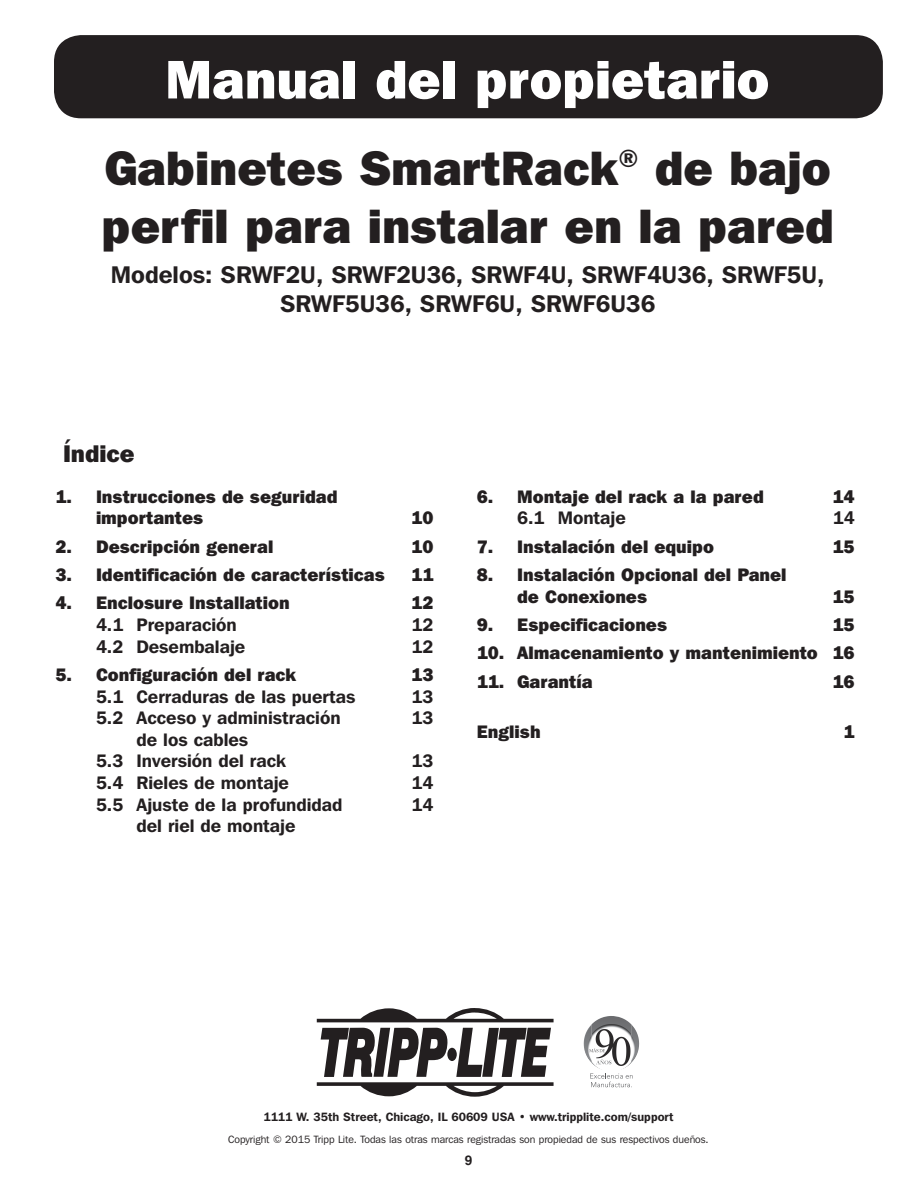
<style>
.page{position:relative;width:918px;height:1188px;background:#fff}
.page>*{position:absolute;margin:0;border:0;box-sizing:border-box;transform-origin:0 0}
.t1{font:800 54px "Franklin Gothic IT Cby BT";color:#fff}
.t2{font:800 48px/57.6px "Franklin Gothic IT Cby BT";color:#231f20}
.t3{font:600 24px/28.8px "Franklin Gothic IT Cby BT";color:#231f20;text-align:center}
.Continued{font:800 24px "Franklin Gothic IT Cby BT";color:#231f20}
.Continued-2{font:800 18px/21.6px "Franklin Gothic IT Cby BT";color:#231f20}
.Continued-3{font:600 18px "Franklin Gothic IT Cby BT";color:#231f20}
.t4{font:700 13.5px "Helvetica";color:#231f20}
.t5{font:600 12px "Franklin Gothic IT Cby BT";color:#231f20}
.t6{font:10.5px "Franklin Gothic IT Cby BT";color:#231f20}
</style>
<div class="page">
<div style="left:54px;top:35px;width:829px;height:83px;background:#231f20;border-radius:27px"></div>
<svg style="left:317px;top:1008px;width:237px;height:14px"></svg>
<svg style="left:317px;top:1028px;width:237px;height:69px"></svg>
<img style="left:592px;top:1016px;width:18px;height:52px">
<img style="left:584px;top:1025px;width:7px;height:34px">
<img style="left:631px;top:1028px;width:8px;height:35px">
<svg style="left:590px;top:1073px;width:43px;height:15px"></svg>
<svg style="left:589px;top:1048px;width:16px;height:4px"></svg>
<p class="t1" style="left:165px;top:45px;width:606px">Manual del propietario</p>
<p class="t2" style="left:102px;top:138px;width:734px">Gabinetes SmartRack<sup>®</sup> de bajo perfil para instalar en la pared</p>
<p class="t3" style="left:111px;top:260px;width:715px">Modelos: SRWF2U, SRWF2U36, SRWF4U, SRWF4U36, SRWF5U,<br>SRWF5U36, SRWF6U, SRWF6U36</p>
<p class="Continued" style="left:63px;top:438px;width:73px">Índice</p>
<p class="Continued-2" style="left:96px;top:485px;width:243px;text-indent:-40px">1. Instrucciones de seguridad importantes</p>
<p class="Continued-2" style="left:411px;top:507px;width:24px">10</p>
<p class="Continued-2" style="left:56px;top:535px;width:219px">2. Descripción general</p>
<p class="Continued-2" style="left:411px;top:535px;width:24px">10</p>
<p class="Continued-2" style="left:56px;top:564px;width:331px">3. Identificación de características</p>
<p class="Continued-2" style="left:411px;top:564px;width:24px">11</p>
<p class="Continued-2" style="left:56px;top:592px;width:236px">4. Enclosure Installation</p>
<p class="Continued-2" style="left:411px;top:592px;width:24px">12</p>
<p class="Continued-3" style="left:96px;top:613px;width:142px">4.1 Preparación</p>
<p class="Continued-3" style="left:412px;top:613px;width:23px">12</p>
<p class="Continued-3" style="left:96px;top:635px;width:151px">4.2 Desembalaje</p>
<p class="Continued-3" style="left:412px;top:635px;width:23px">12</p>
<p class="Continued-2" style="left:56px;top:663px;width:242px">5. Configuración del rack</p>
<p class="Continued-2" style="left:411px;top:663px;width:24px">13</p>
<p class="Continued-3" style="left:96px;top:685px;width:261px">5.1 Cerraduras de las puertas</p>
<p class="Continued-3" style="left:412px;top:685px;width:23px">13</p>
<p class="Continued-3" style="left:96px;top:707px;width:246px">5.2 Acceso y administración</p>
<p class="Continued-3" style="left:412px;top:707px;width:23px">13</p>
<p class="Continued-3" style="left:137px;top:728px;width:113px">de los cables</p>
<p class="Continued-3" style="left:96px;top:750px;width:192px">5.3 Inversión del rack</p>
<p class="Continued-3" style="left:412px;top:750px;width:23px">13</p>
<p class="Continued-3" style="left:96px;top:771px;width:194px">5.4 Rieles de montaje</p>
<p class="Continued-3" style="left:412px;top:771px;width:23px">14</p>
<p class="Continued-3" style="left:96px;top:793px;width:248px">5.5 Ajuste de la profundidad</p>
<p class="Continued-3" style="left:412px;top:793px;width:23px">14</p>
<p class="Continued-3" style="left:137px;top:815px;width:160px">del riel de montaje</p>
<p class="Continued-2" style="left:477px;top:485px;width:289px">6. Montaje del rack a la pared</p>
<p class="Continued-2" style="left:833px;top:485px;width:24px">14</p>
<p class="Continued-3" style="left:517px;top:507px;width:110px">6.1 Montaje</p>
<p class="Continued-3" style="left:833px;top:507px;width:23px">14</p>
<p class="Continued-2" style="left:477px;top:535px;width:239px">7. Instalación del equipo</p>
<p class="Continued-2" style="left:833px;top:535px;width:24px">15</p>
<p class="Continued-2" style="left:517px;top:564px;width:271px;text-indent:-40px">8. Instalación Opcional del Panel de Conexiones</p>
<p class="Continued-2" style="left:833px;top:585px;width:24px">15</p>
<p class="Continued-2" style="left:477px;top:613px;width:192px">9. Especificaciones</p>
<p class="Continued-2" style="left:833px;top:613px;width:24px">15</p>
<p class="Continued-2" style="left:477px;top:642px;width:379px">10. Almacenamiento y mantenimiento 16</p>
<p class="Continued-2" style="left:477px;top:670px;width:117px">11. Garantía</p>
<p class="Continued-2" style="left:833px;top:670px;width:24px">16</p>
<p class="Continued-2" style="left:477px;top:720px;width:65px">English</p>
<p class="Continued-2" style="left:844px;top:720px;width:13px">1</p>
<p class="t5" style="left:263px;top:1109px;width:412px">1111 W. 35th Street, Chicago, IL 60609 USA • www.tripplite.com/support</p>
<p class="t6" style="left:228px;top:1132px;width:482px">Copyright © 2015 Tripp Lite. Todas las otras marcas registradas son propiedad de sus respectivos dueños.</p>
<p class="t4" style="left:465px;top:1152px;width:9px">9</p>
</div>
